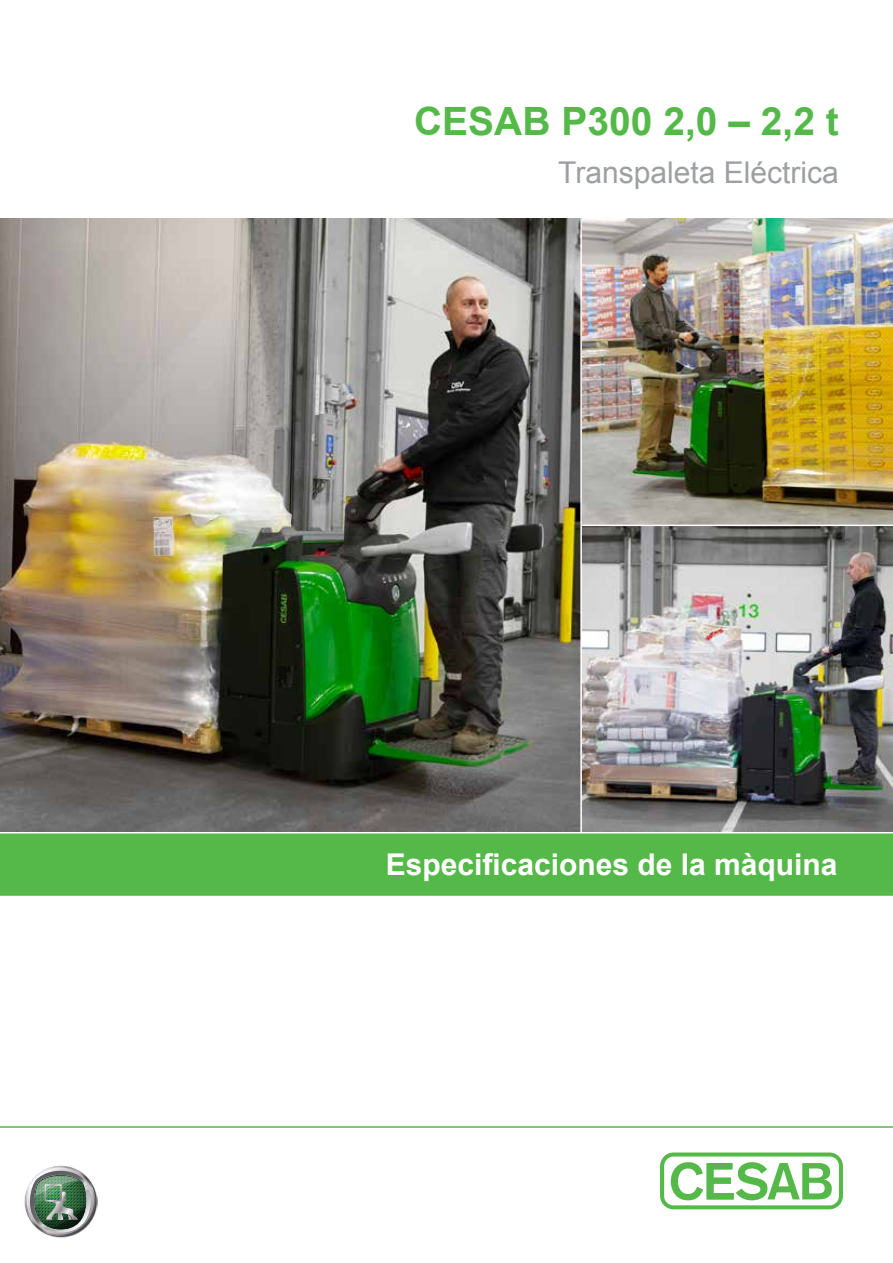
<style>
.page{position:relative;width:893px;height:1263px;background:#fff}
.page>*{position:absolute;margin:0;border:0;box-sizing:border-box;transform-origin:0 0}
.t1{font:700 39px "Arial";color:#54b948}
.t2{font:700 30px "Arial";color:#fff}
.t3{font:30px "Arial";color:#9d9fa2}
</style>
<div class="page">
<img style="left:582px;top:218px;width:311px;height:307px">
<hr style="left:0;top:1126px;width:893px;height:2px;background:#54b948">
<img style="left:0;top:218px;width:580px;height:614px">
<img style="left:582px;top:526px;width:311px;height:306px">
<div style="left:0;top:833px;width:893px;height:63px;background:#54b948"></div>
<img style="left:51px;top:1165px;width:46px;height:73px">
<img style="left:25px;top:1166px;width:70px;height:70px">
<svg style="left:660px;top:1152px;width:183px;height:57px"></svg>
<h1 class="t1" style="left:414px;top:95px;width:426px">CESAB P300 2,0 – 2,2 t</h1>
<p class="t3" style="left:558px;top:153px;width:282px">Transpaleta Eléctrica</p>
<p class="t2" style="left:386px;top:845px;width:453px">Especificaciones de la màquina</p>
</div>
